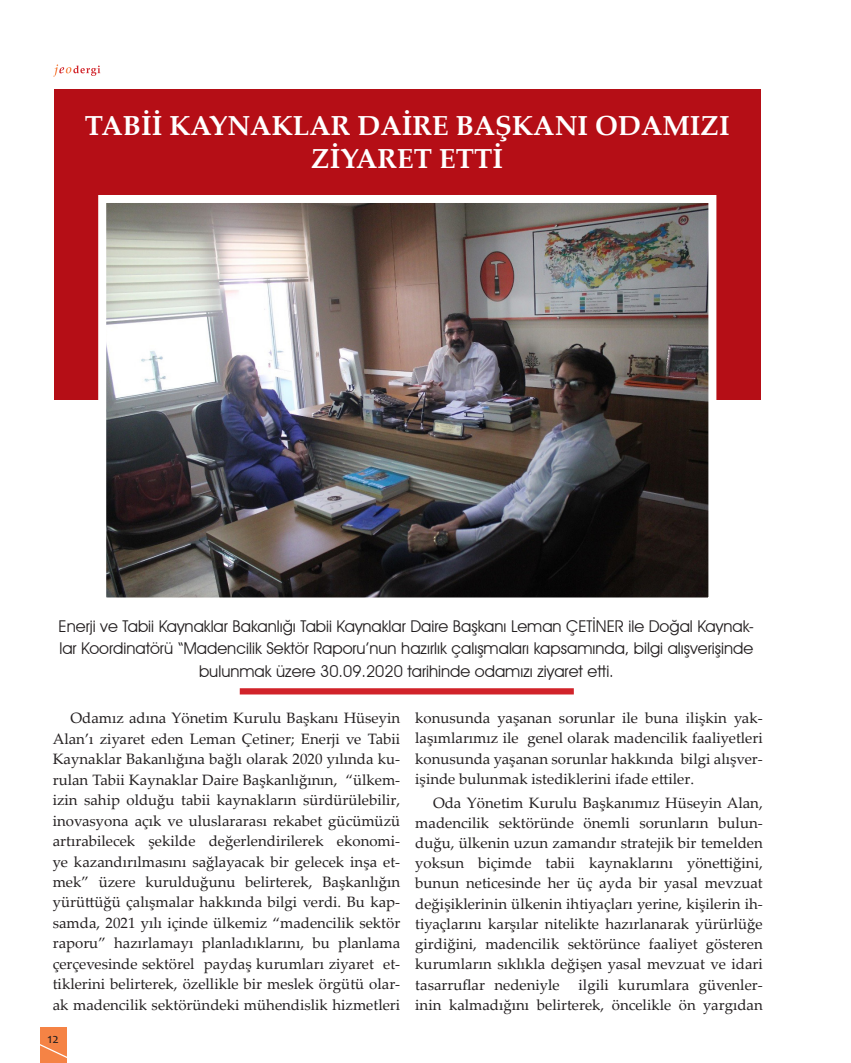
<style>
.page{position:relative;width:851px;height:1063px;background:#fff}
.page>*{position:absolute;margin:0;border:0;box-sizing:border-box;transform-origin:0 0}
._01_baslik{font:700 27.5px/33px "Palatino Linotype";color:#fff;text-align:center}
.t1{font:16.25px/22.5px "Avant Garde IT Cby BT";color:#231f20;text-align:center}
.t2{font:15px/20.5px "Palatino Linotype";color:#231f20;text-align:justify}
.t3{font:13.75px "Candara";color:#231f20}
</style>
<div class="page">
<div style="left:40px;top:1028px;width:26px;height:35px;background:#f58345"></div>
<svg style="left:40px;top:1041px;width:27px;height:19px"></svg>
<svg style="left:53px;top:64px;width:47px;height:13px"></svg>
<div style="left:54px;top:89px;width:706px;height:311px;background:#b50e16"></div>
<img style="left:107px;top:204px;width:600px;height:393px">
<div style="left:98px;top:195px;width:618px;height:411px;border:8px solid #fff"></div>
<div style="left:240px;top:688px;width:333px;height:6px;background:#d1232a"></div>
<p class="_01_baslik" style="left:85px;top:108px;width:646px">TABİİ KAYNAKLAR DAİRE BAŞKANI ODAMIZI<br>ZİYARET ETTİ</p>
<p class="t1" style="left:59px;top:614px;width:696px">Enerji ve Tabii Kaynaklar Bakanlığı Tabii Kaynaklar Daire Başkanı Leman ÇETİNER ile Doğal Kaynak&shy;lar Koordinatörü “Madencilik Sektör Raporu’nun hazırlık çalışmaları kapsamında, bilgi alışverişinde bulunmak üzere 30.09.2020 tarihinde odamızı ziyaret etti.</p>
<p class="t2" style="left:53px;top:707px;width:349px;text-indent:18px">Odamız adına Yönetim Kurulu Başkanı Hüseyin Alan’ı ziyaret eden Leman Çetiner; Enerji ve Tabii Kaynaklar Bakanlığına bağlı olarak 2020 yılında ku&shy;rulan Tabii Kaynaklar Daire Başkanlığının, “ülkem&shy;izin sahip olduğu tabii kaynakların sürdürülebilir, inovasyona açık ve uluslararası rekabet gücümüzü artırabilecek şekilde değerlendirilerek ekonomi&shy;ye kazandırılmasını sağlayacak bir gelecek inşa et&shy;mek” üzere kurulduğunu belirterek, Başkanlığın yürüttüğü çalışmalar hakkında bilgi verdi. Bu kap&shy;samda, 2021 yılı içinde ülkemiz “madencilik sektör raporu” hazırlamayı planladıklarını, bu planlama çerçevesinde sektörel paydaş kurumları ziyaret et&shy;tiklerini belirterek, özellikle bir meslek örgütü olar&shy;ak madencilik sektöründeki mühendislik hizmetleri</p>
<p class="t2" style="left:415px;top:707px;width:349px">konusunda yaşanan sorunlar ile buna ilişkin yak&shy;laşımlarımız ile genel olarak madencilik faaliyetleri konusunda yaşanan sorunlar hakkında bilgi alışver&shy;işinde bulunmak istediklerini ifade ettiler.</p>
<p class="t2" style="left:415px;top:792px;width:349px;text-indent:18px">Oda Yönetim Kurulu Başkanımız Hüseyin Alan, madencilik sektöründe önemli sorunların bulun&shy;duğu, ülkenin uzun zamandır stratejik bir temelden yoksun biçimde tabii kaynaklarını yönettiğini, bunun neticesinde her üç ayda bir yasal mevzuat değişiklerinin ülkenin ihtiyaçları yerine, kişilerin ih&shy;tiyaçlarını karşılar nitelikte hazırlanarak yürürlüğe girdiğini, madencilik sektörünce faaliyet gösteren kurumların sıklıkla değişen yasal mevzuat ve idari tasarruflar nedeniyle</p>
<p class="t2" style="left:415px;top:974px;width:349px;text-align:right">ilgili kurumlara güvenler-<br>inin kalmadığını belirterek, öncelikle ön yargıdan</p>
<p class="t3" style="left:48px;top:1030px;width:13px">12</p>
</div>
